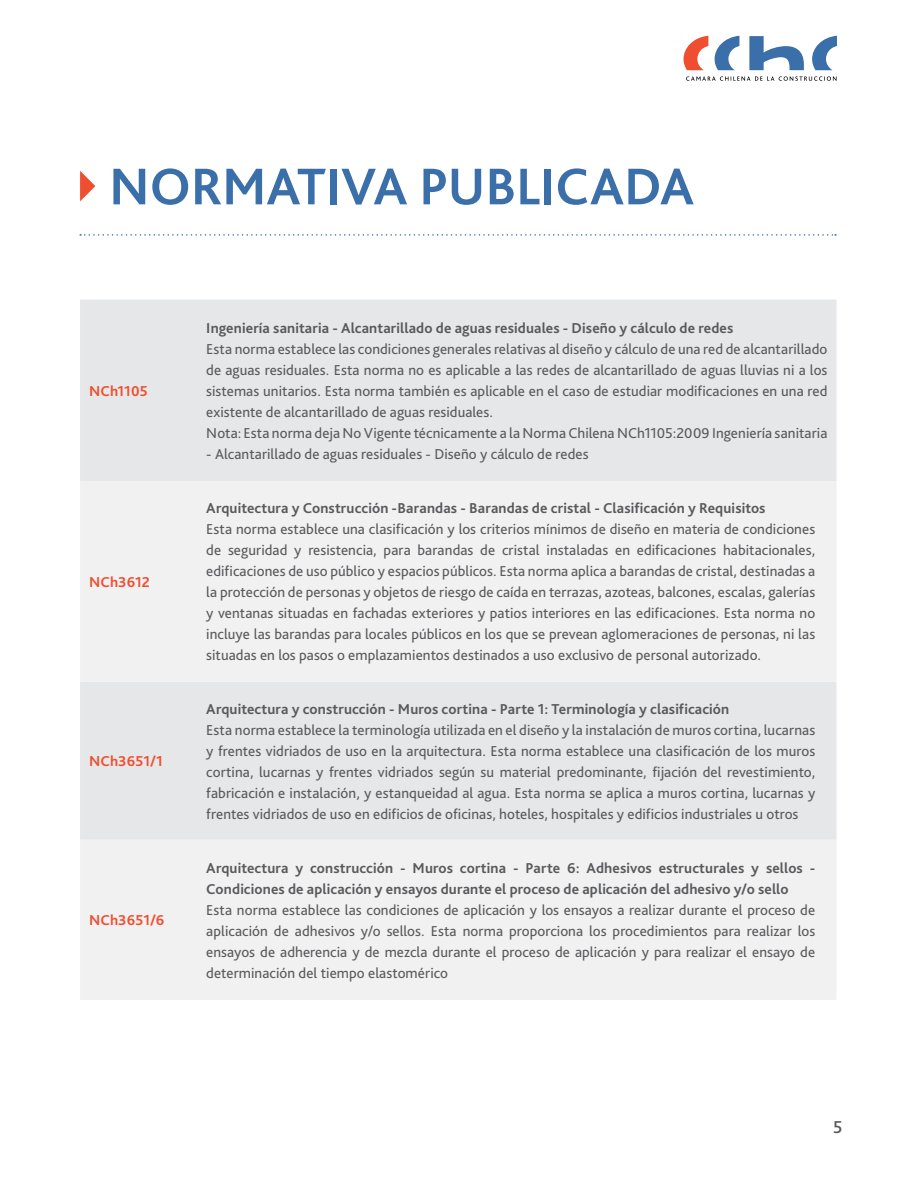
<style>
.page{position:relative;width:918px;height:1188px;background:#fff}
.page>*{position:absolute;margin:0;border:0;box-sizing:border-box;transform-origin:0 0}
.t1{font:700 54px "Bliss Pro";color:#3b6faa}
.t2{font:500 18px "Bliss Pro";color:#58595b}
.t3{font:15px/21px "Bliss Pro";letter-spacing:.005em;color:#58595b;text-align:justify}
.t4{font:700 15px/21px "Bliss Pro";letter-spacing:.01em;color:#58595b}
.t5{font:700 15px "Bliss Pro";letter-spacing:.005em;color:#f04e30}
</style>
<div class="page">
<svg style="left:749px;top:36px;width:55px;height:34px"></svg>
<svg style="left:812px;top:36px;width:25px;height:34px"></svg>
<svg style="left:715px;top:36px;width:24px;height:34px"></svg>
<svg style="left:684px;top:36px;width:24px;height:34px"></svg>
<svg style="left:686px;top:76px;width:151px;height:5px"></svg>
<svg style="left:80px;top:171px;width:15px;height:30px"></svg>
<svg style="left:80px;top:234px;width:756px;height:2px"></svg>
<div style="left:80px;top:300px;width:757px;height:181px;background:#e6e7e8"></div>
<svg style="left:80px;top:481px;width:757px;height:519px;fill:#f1f1f2"></svg>
<h1 class="t1" style="left:109px;top:153px;width:586px">NORMATIVA PUBLICADA</h1>
<p class="t5" style="left:89px;top:381px;width:60px">NCh1105</p>
<p class="t5" style="left:89px;top:573px;width:62px">NCh3612</p>
<p class="t5" style="left:89px;top:752px;width:75px">NCh3651/1</p>
<p class="t5" style="left:89px;top:911px;width:77px">NCh3651/6</p>
<p class="t4" style="left:206px;top:317px;width:529px">Ingeniería sanitaria - Alcantarillado de aguas residuales - Diseño y cálculo de redes</p>
<p class="t3" style="left:206px;top:338px;width:623px;text-align:left">Esta norma establece las condiciones generales relativas al diseño y cálculo de una red de alcantarillado de aguas residuales. Esta norma no es aplicable a las redes de alcantarillado de aguas lluvias ni a los sistemas unitarios. Esta norma también es aplicable en el caso de estudiar modificaciones en una red existente de alcantarillado de aguas residuales.<br>Nota: Esta norma deja No Vigente técnicamente a la Norma Chilena NCh1105:2009 Ingeniería sanitaria</p>
<p class="t3" style="left:206px;top:443px;width:384px">- Alcantarillado de aguas residuales - Diseño y cálculo de redes</p>
<p class="t4" style="left:206px;top:497px;width:561px">Arquitectura y Construcción -Barandas - Barandas de cristal - Clasificación y Requisitos</p>
<p class="t3" style="left:206px;top:518px;width:611px">Esta norma establece una clasificación y los criterios mínimos de diseño en materia de condiciones de seguridad y resistencia, para barandas de cristal instaladas en edificaciones habitacionales, edificaciones de uso público y espacios públicos. Esta norma aplica a barandas de cristal, destinadas a la protección de personas y objetos de riesgo de caída en terrazas, azoteas, balcones, escalas, galerías y ventanas situadas en fachadas exteriores y patios interiores en las edificaciones. Esta norma no incluye las barandas para locales públicos en los que se prevean aglomeraciones de personas, ni las situadas en los pasos o emplazamientos destinados a uso exclusivo de personal autorizado.</p>
<p class="t4" style="left:206px;top:698px;width:525px">Arquitectura y construcción - Muros cortina - Parte 1: Terminología y clasificación</p>
<p class="t3" style="left:206px;top:719px;width:611px">Esta norma establece la terminología utilizada en el diseño y la instalación de muros cortina, lucarnas y frentes vidriados de uso en la arquitectura. Esta norma establece una clasificación de los muros cortina, lucarnas y frentes vidriados según su material predominante, fijación del revestimiento, fabricación e instalación, y estanqueidad al agua. Esta norma se aplica a muros cortina, lucarnas y frentes vidriados de uso en edificios de oficinas, hoteles, hospitales y edificios industriales u otros</p>
<p class="t4" style="left:206px;top:857px;width:610px">Arquitectura y construcción - Muros cortina - Parte 6: Adhesivos estructurales y sellos -<br>Condiciones de aplicación y ensayos durante el proceso de aplicación del adhesivo y/o sello</p>
<p class="t3" style="left:206px;top:899px;width:610px">Esta norma establece las condiciones de aplicación y los ensayos a realizar durante el proceso de aplicación de adhesivos y/o sellos. Esta norma proporciona los procedimientos para realizar los ensayos de adherencia y de mezcla durante el proceso de aplicación y para realizar el ensayo de determinación del tiempo elastomérico</p>
<p class="t2" style="left:833px;top:1116px;width:11px">5</p>
</div>
